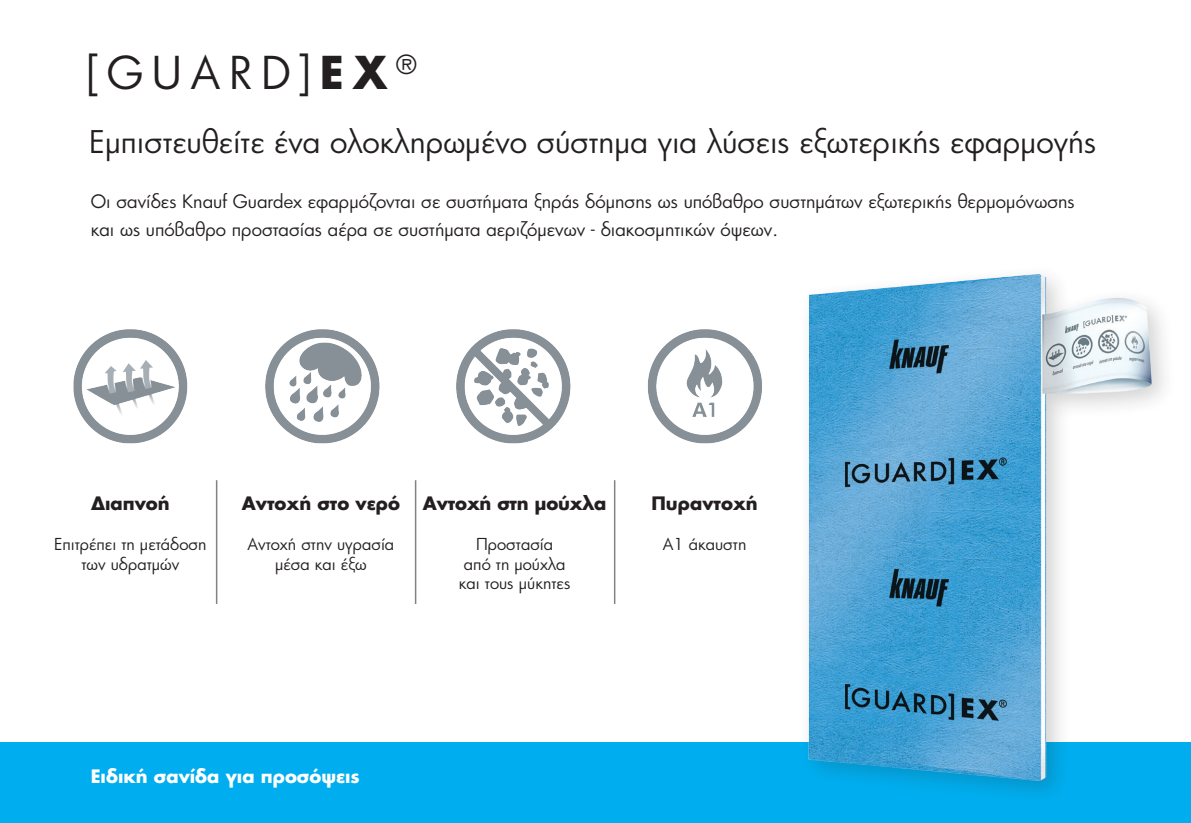
<style>
.page{position:relative;width:1191px;height:823px;background:#fff}
.page>*{position:absolute;margin:0;border:0;box-sizing:border-box;transform-origin:0 0}
.t1{font:44px "PF Futura Neu";letter-spacing:.2em;color:#231f20}
.t2{font:30.4px "PF Futura Neu";color:#231f20}
.t3{font:18px/28px "PF Futura Neu";color:#231f20}
.t4{font:700 18px "PF Futura Neu";color:#231f20}
.t5{font:700 18px "PF Futura Neu";color:#fff}
.t6{font:16px/19.2px "PF Futura Neu";color:#231f20;text-align:center}
.s1{font-weight:700}
</style>
<div class="page">
<div style="left:0;top:741px;width:1191px;height:81px;background:#00aeef"></div>
<div style="left:797px;top:262px;width:379px;height:541px;background:#231f20;opacity:.2"></div>
<img style="left:784px;top:266px;width:392px;height:523px">
<img style="left:73px;top:329px;width:115px;height:115px">
<img style="left:265px;top:329px;width:115px;height:115px">
<img style="left:456px;top:329px;width:115px;height:115px">
<img style="left:648px;top:329px;width:114px;height:115px">
<hr style="left:216px;top:480px;width:1px;height:123px;background:#808285">
<hr style="left:415px;top:480px;width:1px;height:123px;background:#808285">
<hr style="left:614px;top:480px;width:1px;height:123px;background:#808285">
<h1 class="t1" style="left:86px;top:44px;width:332px">[GUARD]<span class="s1">EX</span> <sup>®</sup></h1>
<h2 class="t2" style="left:89px;top:122px;width:1008px">Εμπιστευθείτε ένα ολοκληρωμένο σύστημα για λύσεις εξωτερικής εφαρμογής</h2>
<p class="t3" style="left:91px;top:187px;width:985px">Οι σανίδες Knauf Guardex εφαρμόζονται σε συστήματα ξηράς δόμησης ως υπόβαθρο συστημάτων εξωτερικής θερμομόνωσης και ως υπόβαθρο προστασίας αέρα σε συστήματα αεριζόμενων - διακοσμητικών όψεων.</p>
<p class="t4" style="left:91px;top:490px;width:80px">Διαπνοή</p>
<p class="t6" style="left:54px;top:534px;width:154px">Επιτρέπει τη μετάδοση των υδρατμών</p>
<p class="t4" style="left:242px;top:490px;width:160px">Αντοχή στο νερό</p>
<p class="t6" style="left:247px;top:534px;width:148px">Αντοχή στην υγρασία μέσα και έξω</p>
<p class="t4" style="left:423px;top:490px;width:185px">Αντοχή στη μούχλα</p>
<p class="t6" style="left:459px;top:534px;width:113px">Προστασία<br>από τη μούχλα και τους μύκητες</p>
<p class="t4" style="left:651px;top:490px;width:108px">Πυραντοχή</p>
<p class="t6" style="left:663px;top:534px;width:85px">Α1 άκαυστη</p>
<p class="t5" style="left:91px;top:763px;width:271px">Ειδική σανίδα για προσόψεις</p>
</div>
